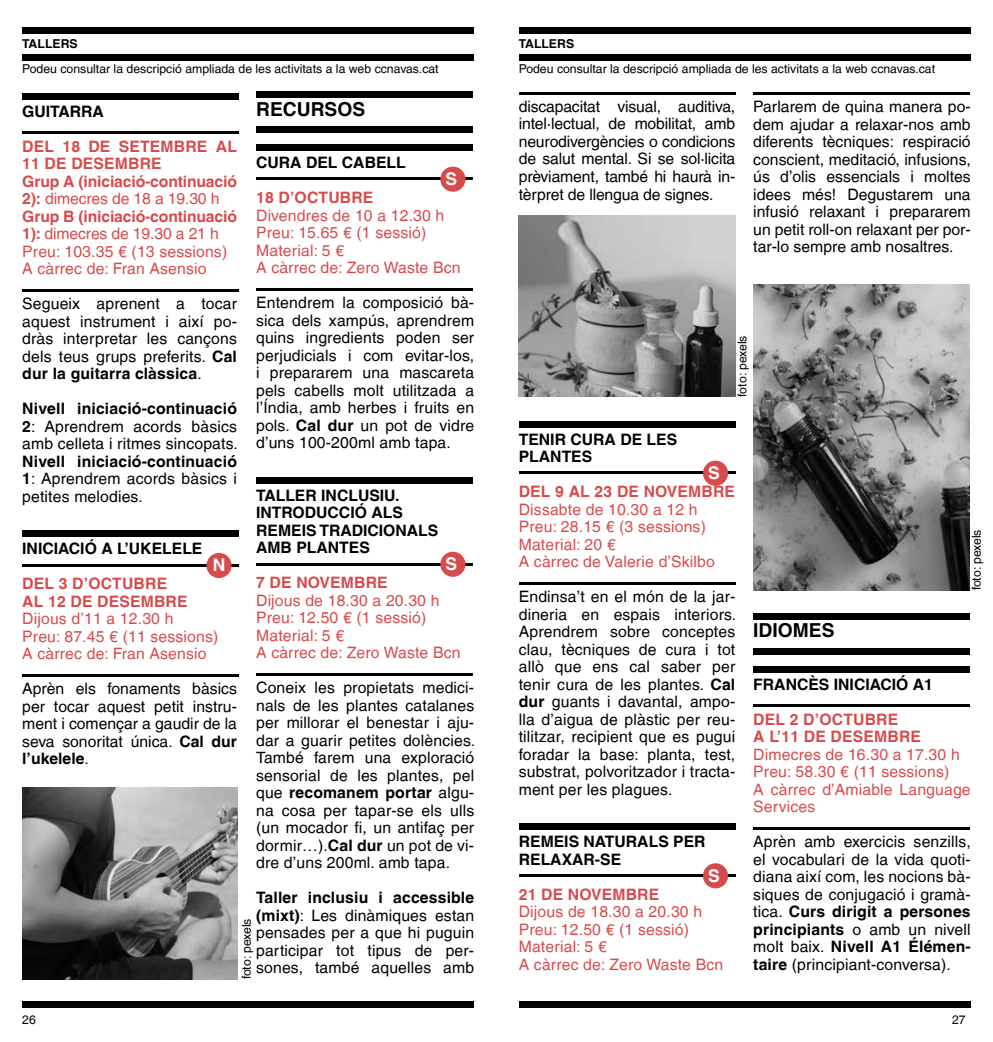
<style>
.page{position:relative;width:993px;height:1042px;background:#fff}
.page>*{position:absolute;margin:0;border:0;box-sizing:border-box;transform-origin:0 0}
.t1{font:700 19.25px "Helvetica LT";color:#000}
.t2{font:700 17.5px "Helvetica LT";color:#fff}
.t3{font:15.75px/17.5px "Helvetica LT";letter-spacing:.01em;color:#000;text-align:justify}
.t4{font:15.75px/17.5px "Helvetica LT";letter-spacing:.01em;color:#d84b4d}
.t5{font:700 15.75px/17.5px "Helvetica LT";letter-spacing:-.01em;color:#d84b4d}
.t6{font:700 15.75px/17.5px "Helvetica LT";color:#000}
.t7{font:700 15.75px/17.5px "Helvetica LT";letter-spacing:.01em;color:#d84b4d}
.t8{font:12.25px "Helvetica LT";color:#000}
.t9{font:700 12.25px "Helvetica LT";color:#000}
.s1{font-weight:400}
.s2{font-weight:700}
</style>
<div class="page">
<div style="left:22px;top:1001px;width:452px;height:7px;background:#000"></div>
<div style="left:518px;top:1001px;width:452px;height:7px;background:#000"></div>
<div style="left:22px;top:27px;width:452px;height:6px;background:#000"></div>
<div style="left:22px;top:54px;width:452px;height:6px;background:#000"></div>
<div style="left:518px;top:27px;width:452px;height:6px;background:#000"></div>
<div style="left:518px;top:54px;width:452px;height:6px;background:#000"></div>
<div style="left:22px;top:93px;width:217px;height:6px;background:#000"></div>
<hr style="left:22px;top:132px;width:217px;height:2px;background:#000">
<hr style="left:22px;top:289px;width:217px;height:3px;background:#000">
<div style="left:22px;top:531px;width:217px;height:6px;background:#000"></div>
<hr style="left:22px;top:564px;width:217px;height:2px;background:#000">
<div style="left:206px;top:553px;width:25px;height:25px;background:#d84b4d;border-radius:50%"></div>
<hr style="left:22px;top:674px;width:217px;height:3px;background:#000">
<div style="left:256px;top:92px;width:216px;height:6px;background:#000"></div>
<div style="left:256px;top:127px;width:216px;height:6px;background:#000"></div>
<div style="left:256px;top:144px;width:216px;height:6px;background:#000"></div>
<hr style="left:256px;top:178px;width:216px;height:2px;background:#000">
<div style="left:440px;top:167px;width:25px;height:25px;background:#d84b4d;border-radius:50%"></div>
<hr style="left:256px;top:288px;width:216px;height:2px;background:#000">
<div style="left:256px;top:477px;width:216px;height:6px;background:#000"></div>
<hr style="left:256px;top:563px;width:216px;height:2px;background:#000">
<div style="left:440px;top:552px;width:25px;height:25px;background:#d84b4d;border-radius:50%"></div>
<hr style="left:256px;top:673px;width:216px;height:2px;background:#000">
<hr style="left:518px;top:92px;width:217px;height:2px;background:#000">
<div style="left:518px;top:421px;width:217px;height:6px;background:#000"></div>
<hr style="left:518px;top:471px;width:217px;height:3px;background:#000">
<div style="left:702px;top:461px;width:25px;height:25px;background:#d84b4d;border-radius:50%"></div>
<hr style="left:518px;top:582px;width:217px;height:2px;background:#000">
<div style="left:518px;top:823px;width:217px;height:6px;background:#000"></div>
<hr style="left:518px;top:874px;width:217px;height:3px;background:#000">
<div style="left:702px;top:863px;width:25px;height:25px;background:#d84b4d;border-radius:50%"></div>
<hr style="left:753px;top:92px;width:216px;height:3px;background:#000">
<div style="left:753px;top:613px;width:216px;height:7px;background:#000"></div>
<div style="left:753px;top:648px;width:216px;height:7px;background:#000"></div>
<div style="left:753px;top:666px;width:216px;height:6px;background:#000"></div>
<hr style="left:753px;top:704px;width:216px;height:3px;background:#000">
<hr style="left:753px;top:827px;width:216px;height:3px;background:#000">
<img style="left:22px;top:787px;width:215px;height:192px">
<img style="left:518px;top:215px;width:216px;height:181px">
<img style="left:753px;top:285px;width:216px;height:305px">
<p class="t9" style="left:22px;top:36px;width:57px">TALLERS</p>
<p class="t9" style="left:518px;top:36px;width:57px">TALLERS</p>
<p class="t8" style="left:22px;top:62px;width:418px">Podeu consultar la descripció ampliada de les activitats a la web ccnavas.cat</p>
<p class="t8" style="left:518px;top:62px;width:418px">Podeu consultar la descripció ampliada de les activitats a la web ccnavas.cat</p>
<p class="t1" style="left:256px;top:97px;width:111px">RECURSOS</p>
<p class="t6" style="left:22px;top:102px;width:83px">GUITARRA</p>
<p class="t5" style="left:22px;top:137px;width:216px">DEL 18 DE SETEMBRE AL<br>11 DE DESEMBRE<br>Grup A (iniciació-continuació<br>2): <span class="s1">dimecres de 18 a 19.30 h<br></span>Grup B (iniciació-continuació<br>1): <span class="s1">dimecres de 19.30 a 21 h<br>Preu: 103.35 € (13 sessions)<br>A càrrec de: Fran Asensio</span></p>
<p class="t3" style="left:22px;top:295px;width:216px">Segueix aprenent a tocar aquest instrument i així po&shy;dràs interpretar les cançons dels teus grups preferits. <span class="s2">Cal dur la guitarra clàssica</span>.</p>
<p class="t3" style="left:22px;top:400px;width:217px"><span class="s2">Nivell iniciació-continuació 2</span>: Aprendrem acords bàsics amb celleta i ritmes sincopats.</p>
<p class="t3" style="left:22px;top:452px;width:216px"><span class="s2">Nivell iniciació-continuació 1</span>: Aprendrem acords bàsics i petites melodies.</p>
<p class="t6" style="left:22px;top:540px;width:182px">INICIACIÓ A L’UKELELE</p>
<p class="t2" style="left:213px;top:554px;width:14px">N</p>
<p class="t7" style="left:22px;top:575px;width:167px">DEL 3 D’OCTUBRE<br>AL 12 DE DESEMBRE</p>
<p class="t4" style="left:22px;top:610px;width:197px">Dijous d’11 a 12.30 h<br>Preu: 87.45 € (11 sessions)<br>A càrrec de: Fran Asensio</p>
<p class="t3" style="left:22px;top:680px;width:216px">Aprèn els fonaments bàsics per tocar aquest petit instru&shy;ment i començar a gaudir de la seva sonoritat única. <span class="s2">Cal dur l’ukelele</span>.</p>
<p class="t6" style="left:256px;top:153px;width:151px">CURA DEL CABELL</p>
<p class="t2" style="left:445px;top:168px;width:13px">S</p>
<p class="t7" style="left:256px;top:188px;width:119px">18 D’OCTUBRE</p>
<p class="t4" style="left:256px;top:206px;width:206px">Divendres de 10 a 12.30 h<br>Preu: 15.65 € (1 sessió)<br>Material: 5 €<br>A càrrec de: Zero Waste Bcn</p>
<p class="t3" style="left:256px;top:294px;width:219px">Entendrem la composició bà&shy;sica dels xampús, aprendrem quins ingredients poden ser perjudicials i com evitar-los, i prepararem una mascareta pels cabells molt utilitzada a l’Índia, amb herbes i fruits en pols. <span class="s2">Cal dur</span> un pot de vidre d’uns 100-200ml amb tapa.</p>
<p class="t6" style="left:256px;top:486px;width:184px">TALLER INCLUSIU.<br>INTRODUCCIÓ ALS<br>REMEIS TRADICIONALS<br>AMB PLANTES</p>
<p class="t2" style="left:445px;top:553px;width:13px">S</p>
<p class="t7" style="left:256px;top:573px;width:133px">7 DE NOVEMBRE</p>
<p class="t4" style="left:256px;top:591px;width:206px">Dijous de 18.30 a 20.30 h<br>Preu: 12.50 € (1 sessió)<br>Material: 5 €<br>A càrrec de: Zero Waste Bcn</p>
<p class="t3" style="left:256px;top:679px;width:220px">Coneix les propietats medici&shy;nals de les plantes catalanes per millorar el benestar i aju&shy;dar a guarir petites dolències.<br>També farem una exploració sensorial de les plantes, pel que <span class="s2">recomanem portar</span> algu&shy;na cosa per tapar-se els ulls (un mocador fi, un antifaç per dormir…).<span class="s2">Cal dur</span> un pot de vi&shy;dre d’uns 200ml. amb tapa.</p>
<p class="t3" style="left:256px;top:889px;width:219px"><span class="s2">Taller inclusiu i accessible (mixt)</span>: Les dinàmiques estan pensades per a que hi puguin participar tot tipus de per&shy;sones, també aquelles amb</p>
<p class="t8" style="left:239px;top:979px;width:62px;rotate:-90deg">foto: pexels</p>
<p class="t3" style="left:518px;top:98px;width:218px">discapacitat visual, auditiva, intel·lectual, de mobilitat, amb neurodivergències o condicions de salut mental. Si se sol·licita prèviament, també hi haurà in&shy;tèrpret de llengua de signes.</p>
<p class="t3" style="left:753px;top:98px;width:219px">Parlarem de quina manera po&shy;dem ajudar a relaxar-nos amb diferents tècniques: respiració conscient, meditació, infusions, ús d’olis essencials i moltes idees més! Degustarem una infusió relaxant i prepararem un petit roll-on relaxant per por&shy;tar-lo sempre amb nosaltres.</p>
<p class="t6" style="left:518px;top:430px;width:160px">TENIR CURA DE LES<br>PLANTES</p>
<p class="t8" style="left:734px;top:396px;width:62px;rotate:-90deg">foto: pexels</p>
<p class="t2" style="left:707px;top:462px;width:13px">S</p>
<p class="t7" style="left:518px;top:482px;width:218px">DEL 9 AL 23 DE NOVEMBRE</p>
<p class="t4" style="left:518px;top:500px;width:198px">Dissabte de 10.30 a 12 h<br>Preu: 28.15 € (3 sessions)<br>Material: 20 €<br>A càrrec de Valerie d’Skilbo</p>
<p class="t3" style="left:518px;top:588px;width:219px">Endinsa’t en el món de la jar&shy;dineria en espais interiors.<br>Aprendrem sobre conceptes clau, tècniques de cura i tot allò que ens cal saber per tenir cura de les plantes. <span class="s2">Cal dur</span> guants i davantal, ampo&shy;lla d’aigua de plàstic per reu&shy;tilitzar, recipient que es pugui foradar la base: planta, test, substrat, polvoritzador i tracta&shy;ment per les plagues.</p>
<p class="t6" style="left:518px;top:832px;width:188px">REMEIS NATURALS PER<br>RELAXAR-SE</p>
<p class="t2" style="left:707px;top:865px;width:13px">S</p>
<p class="t7" style="left:518px;top:885px;width:142px">21 DE NOVEMBRE</p>
<p class="t4" style="left:518px;top:903px;width:206px">Dijous de 18.30 a 20.30 h<br>Preu: 12.50 € (1 sessió)<br>Material: 5 €<br>A càrrec de: Zero Waste Bcn</p>
<p class="t8" style="left:969px;top:590px;width:62px;rotate:-90deg">foto: pexels</p>
<p class="t1" style="left:753px;top:619px;width:83px">IDIOMES</p>
<p class="t6" style="left:753px;top:675px;width:181px">FRANCÈS INICIACIÓ A1</p>
<p class="t7" style="left:753px;top:710px;width:169px">DEL 2 D’OCTUBRE<br>A L’11 DE DESEMBRE</p>
<p class="t4" style="left:753px;top:745px;width:219px">Dimecres de 16.30 a 17.30 h<br>Preu: 58.30 € (11 sessions)<br>A càrrec d’Amiable Language<br>Services</p>
<p class="t3" style="left:753px;top:833px;width:219px">Aprèn amb exercicis senzills, el vocabulari de la vida quoti&shy;diana així com, les nocions bà&shy;siques de conjugació i gramà&shy;tica. <span class="s2">Curs dirigit a persones principiants</span> o amb un nivell molt baix. <span class="s2">Nivell A1 Élémen&shy;taire</span> (principiant-conversa).</p>
<p class="t8" style="left:22px;top:1012px;width:15px">26</p>
<p class="t8" style="left:951px;top:1012px;width:15px">27</p>
</div>
